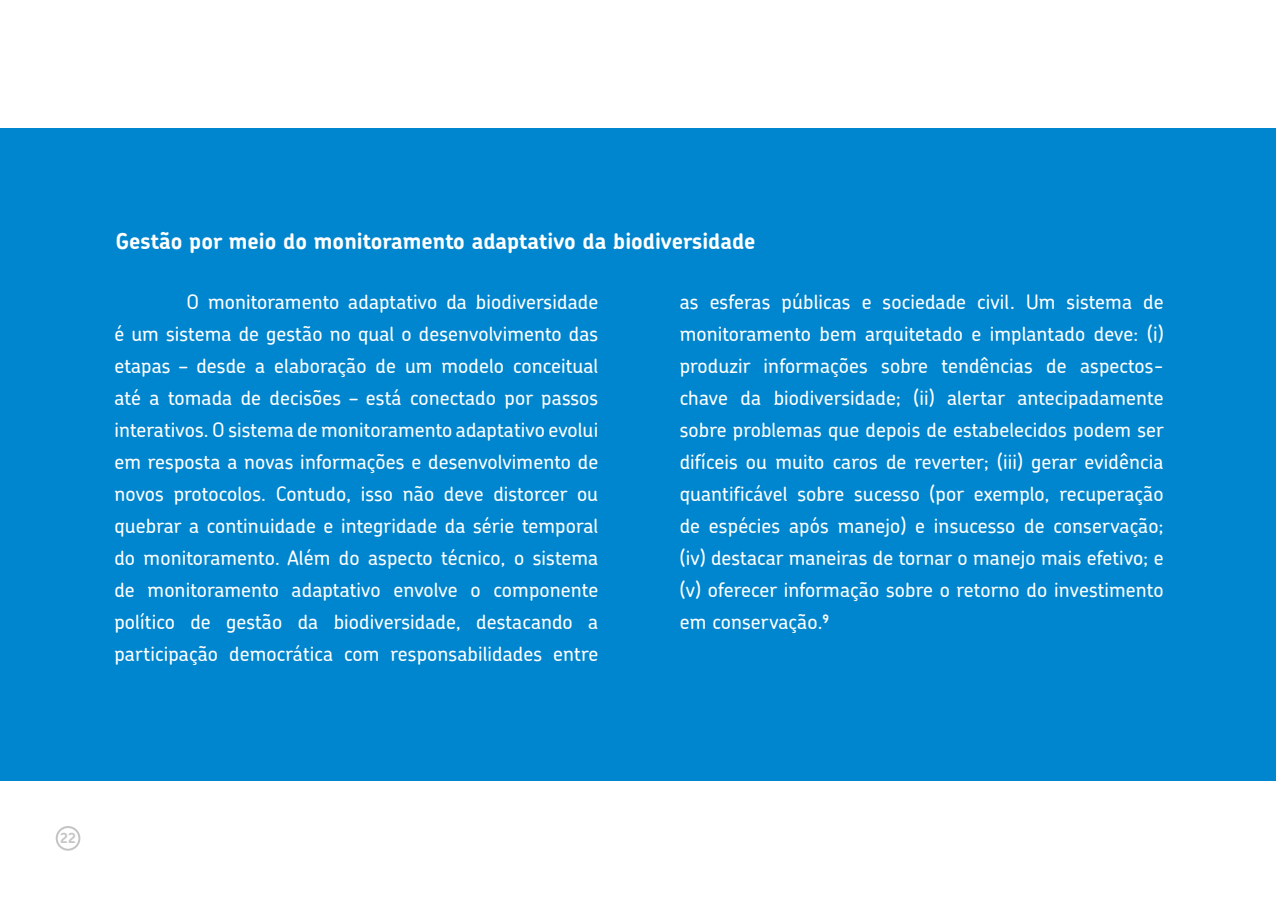
<style>
.page{position:relative;width:1276px;height:908px;background:#fff}
.page>*{position:absolute;margin:0;border:0;box-sizing:border-box;transform-origin:0 0}
.t1{font:700 22px "Chevin";color:#fff}
.t2{font:500 20px/32px "Chevin";letter-spacing:.005em;color:#fff;text-align:justify}
.t3{font:700 14px "Chevin";color:#c6c6c6}
</style>
<div class="page">
<div style="left:0;top:128px;width:1276px;height:652px;background:#0086ce"></div>
<div style="left:56px;top:825px;width:24px;height:25px;border:2px solid #c4c4c4;border-radius:50%"></div>
<p class="t1" style="left:116px;top:226px;width:641px">Gestão por meio do monitoramento adaptativo da biodiversidade</p>
<p class="t2" style="left:114px;top:285px;width:485px;text-indent:72px">O monitoramento adaptativo da biodiversidade é um sistema de gestão no qual o desenvolvimento das etapas – desde a elaboração de um modelo conceitual até a tomada de decisões – está conectado por passos interativos. O sistema de monitoramento adaptativo evolui em resposta a novas informações e desenvolvimento de novos protocolos. Contudo, isso não deve distorcer ou quebrar a continuidade e integridade da série temporal do monitoramento. Além do aspecto técnico, o sistema de monitoramento adaptativo envolve o componente político de gestão da biodiversidade, destacando a participação democrática com responsabilidades entre</p>
<p class="t2" style="left:679px;top:285px;width:486px">as esferas públicas e sociedade civil. Um sistema de monitoramento bem arquitetado e implantado deve: (i) produzir informações sobre tendências de aspectos&shy;chave da biodiversidade; (ii) alertar antecipadamente sobre problemas que depois de estabelecidos podem ser difíceis ou muito caros de reverter; (iii) gerar evidência quantificável sobre sucesso (por exemplo, recuperação de espécies após manejo) e insucesso de conservação; (iv) destacar maneiras de tornar o manejo mais efetivo; e (v) oferecer informação sobre o retorno do investimento em conservação.<sup>9</sup></p>
<p class="t3" style="left:60px;top:828px;width:17px">22</p>
</div>
